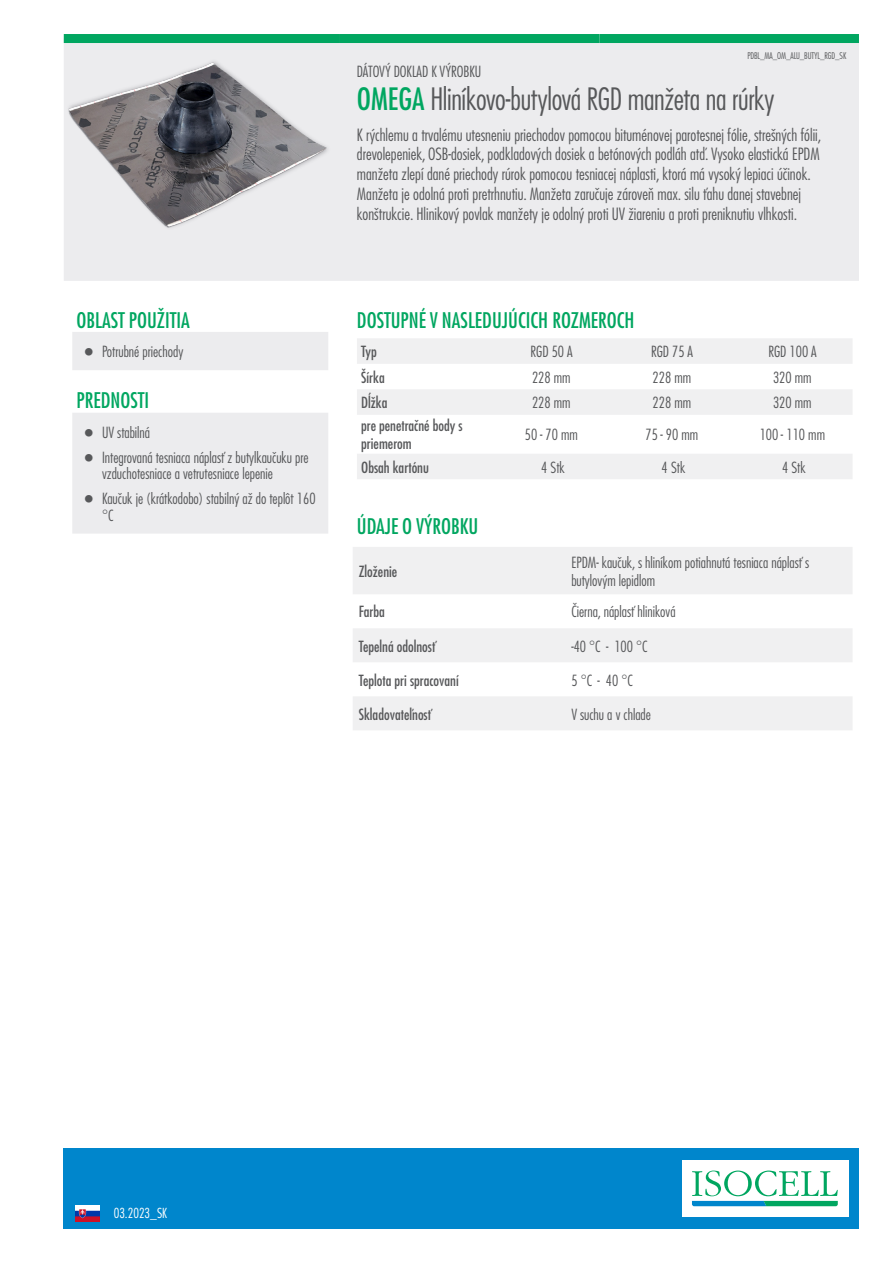
<style>
.page{position:relative;width:893px;height:1263px;background:#fff}
.page>*{position:absolute;margin:0;border:0;box-sizing:border-box;transform-origin:0 0}
.t1{font:300 condensed 30px "Futura LT Pro";letter-spacing:-.015em;color:#57585a}
.t2{font:500 condensed 21px "Futura LT Pro";color:#00a660}
.t3{font:300 condensed 16.5px/19.8px "Futura LT Pro";color:#57585a}
.t4{font:300 condensed 15px/25px "Futura LT Pro";color:#57585a}
.t5{font:500 condensed 15px/18px "Futura LT Pro";color:#57585a}
.t6{font:300 condensed 13.5px "Futura LT Pro";color:#fff}
.t7{font:300 condensed 9px "Futura LT Pro";letter-spacing:-.01em;color:#57585a}
.s1{font-weight:500;color:#00a660}
</style>
<div class="page">
<div style="left:64px;top:1148px;width:795px;height:81px;background:#0086cc"></div>
<div style="left:682px;top:1160px;width:166px;height:57px;background:#fff"></div>
<svg style="left:692px;top:1170px;width:146px;height:36px"></svg>
<img style="left:75px;top:1205px;width:24px;height:16px">
<div style="left:64px;top:43px;width:795px;height:238px;background:#ececee"></div>
<div style="left:64px;top:34px;width:276px;height:9px;background:#00a660"></div>
<div style="left:340px;top:34px;width:259px;height:9px;background:#00a660"></div>
<div style="left:599px;top:34px;width:260px;height:9px;background:#00a660"></div>
<svg style="left:72px;top:332px;width:256px;height:202px;fill:#ececee"></svg>
<svg style="left:357px;top:338px;width:495px;height:141px;fill:#f0f0f1"></svg>
<svg style="left:353px;top:547px;width:499px;height:183px;fill:#f0f0f1"></svg>
<img style="left:64px;top:46px;width:281px;height:197px">
<svg style="left:85px;top:348px;width:8px;height:7px"></svg>
<svg style="left:85px;top:429px;width:8px;height:7px"></svg>
<svg style="left:85px;top:454px;width:8px;height:7px"></svg>
<svg style="left:85px;top:495px;width:8px;height:8px"></svg>
<p class="t2" style="left:77px;top:305px;width:115px">OBLAST POUŽITIA</p>
<p class="t4" style="left:102px;top:339px;width:83px">Potrubné priechody</p>
<p class="t2" style="left:77px;top:386px;width:74px">PREDNOSTI</p>
<p class="t4" style="left:102px;top:420px;width:208px">UV stabilná<br>Integrovaná tesniaca náplasť z butylkaučuku pre</p>
<p class="t4" style="left:102px;top:461px;width:215px">vzduchotesniace a vetrutesniace lepenie<br>Kaučuk je (krátkodobo) stabilný až do teplôt 160</p>
<p class="t4" style="left:102px;top:503px;width:13px">°C</p>
<p class="t7" style="left:747px;top:50px;width:100px">PDBL_MA_OM_ALU_BUTYL_RGD_SK</p>
<h1 class="t1" style="left:357px;top:80px;width:419px"><span class="s1">OMEGA</span> Hliníkovo-butylová RGD manžeta na rúrky</h1>
<p class="t3" style="left:357px;top:125px;width:466px">K rýchlemu a trvalému utesneniu priechodov pomocou bituménovej parotesnej fólie, strešných fólii, drevolepeniek, OSB-dosiek, podkladových dosiek a betónových podláh atď. Vysoko elastická EPDM manžeta zlepí dané priechody rúrok pomocou tesniacej náplasti, ktorá má vysoký lepiaci účinok.<br>Manžeta je odolná proti pretrhnutiu. Manžeta zaručuje zároveň max. silu ťahu danej stavebnej konštrukcie. Hlinikový povlak manžety je odolný proti UV žiareniu a proti preniknutiu vlhkosti.</p>
<p class="t4" style="left:357px;top:59px;width:126px">DÁTOVÝ DOKLAD K VÝROBKU</p>
<p class="t2" style="left:357px;top:305px;width:279px">DOSTUPNÉ V NASLEDUJÚCICH ROZMEROCH</p>
<p class="t5" style="left:361px;top:342px;width:17px">Typ</p>
<p class="t4" style="left:530px;top:339px;width:43px">RGD 50 A</p>
<p class="t4" style="left:651px;top:339px;width:43px">RGD 75 A</p>
<p class="t4" style="left:768px;top:339px;width:50px">RGD 100 A</p>
<p class="t5" style="left:361px;top:368px;width:25px">Šírka</p>
<p class="t4" style="left:532px;top:365px;width:40px">228 mm</p>
<p class="t4" style="left:652px;top:365px;width:40px">228 mm</p>
<p class="t4" style="left:773px;top:365px;width:40px">320 mm</p>
<p class="t5" style="left:361px;top:393px;width:28px">Dĺžka</p>
<p class="t4" style="left:532px;top:390px;width:40px">228 mm</p>
<p class="t4" style="left:652px;top:390px;width:40px">228 mm</p>
<p class="t4" style="left:773px;top:390px;width:40px">320 mm</p>
<p class="t5" style="left:361px;top:417px;width:103px">pre penetračné body s priemerom</p>
<p class="t4" style="left:525px;top:422px;width:54px">50 - 70 mm</p>
<p class="t4" style="left:645px;top:422px;width:54px">75 - 90 mm</p>
<p class="t4" style="left:760px;top:422px;width:67px">100 - 110 mm</p>
<p class="t5" style="left:361px;top:458px;width:69px">Obsah kartónu</p>
<p class="t4" style="left:541px;top:454px;width:25px">4 Stk</p>
<p class="t4" style="left:662px;top:454px;width:25px">4 Stk</p>
<p class="t4" style="left:782px;top:454px;width:25px">4 Stk</p>
<p class="t2" style="left:357px;top:512px;width:123px">ÚDAJE O VÝROBKU</p>
<p class="t5" style="left:359px;top:562px;width:40px">Zloženie</p>
<p class="t4" style="left:571px;top:553px;width:240px;line-height:18px">EPDM- kaučuk, s hliníkom potiahnutá tesniaca náplasť s butylovým lepidlom</p>
<p class="t5" style="left:359px;top:603px;width:28px">Farba</p>
<p class="t4" style="left:571px;top:599px;width:106px">Čierna, náplasť hliniková</p>
<p class="t5" style="left:359px;top:637px;width:78px">Tepelná odolnosť</p>
<p class="t4" style="left:571px;top:633px;width:78px">-40 °C - 100 °C</p>
<p class="t5" style="left:359px;top:671px;width:102px">Teplota pri spracovaní</p>
<p class="t4" style="left:571px;top:667px;width:63px">5 °C - 40 °C</p>
<p class="t5" style="left:359px;top:705px;width:74px">Skladovateľnosť</p>
<p class="t4" style="left:571px;top:701px;width:81px">V suchu a v chlade</p>
<p class="t6" style="left:114px;top:1204px;width:55px">03.2023_SK</p>
</div>
